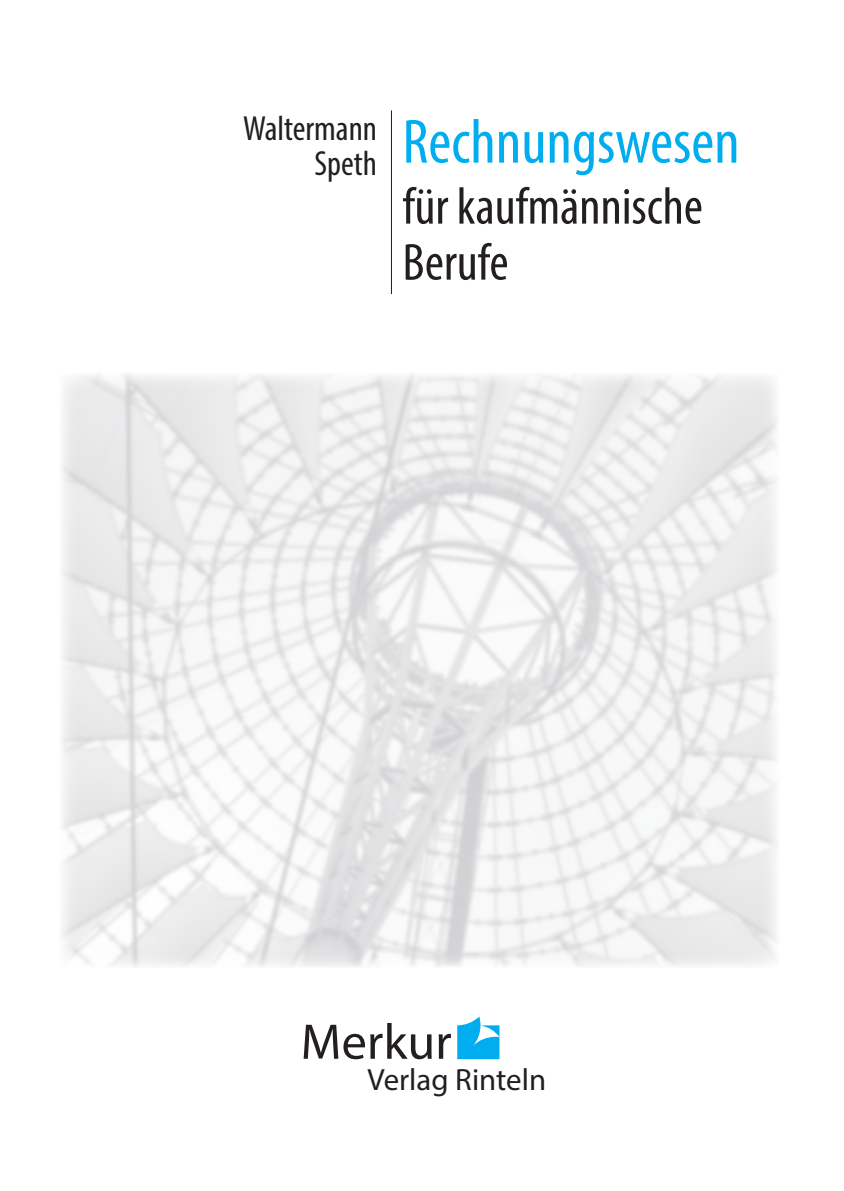
<style>
.page{position:relative;width:844px;height:1191px;background:#fff}
.page>*{position:absolute;margin:0;border:0;box-sizing:border-box;transform-origin:0 0}
.Bildlegende{font:condensed 63px "Myriad Pro";color:#00aeef}
.Bildlegende-2{font:condensed 52.5px/56px "Myriad Pro";color:#231f20}
.t1{font:50.4px "Myriad Pro";letter-spacing:.005em;color:#231f20}
.Bildlegende-3{font:condensed 35px "Myriad Pro";color:#231f20}
.t2{font:30.8px "Myriad Pro";color:#231f20}
</style>
<div class="page">
<hr style="left:391px;top:110px;width:1px;height:184px;background:#231f20">
<svg style="left:457px;top:1016px;width:42px;height:43px"></svg>
<p class="Bildlegende-3" style="left:243px;top:107px;width:135px">Waltermann</p>
<p class="Bildlegende-3" style="left:314px;top:142px;width:64px">Speth</p>
<p class="Bildlegende" style="left:402px;top:104px;width:338px">Rechnungswesen</p>
<p class="Bildlegende-2" style="left:402px;top:178px;width:302px">für kaufmännische<br>Berufe</p>
<p class="t1" style="left:300px;top:1010px;width:152px">Merkur</p>
<p class="t2" style="left:367px;top:1060px;width:180px">Verlag Rinteln</p>
</div>
